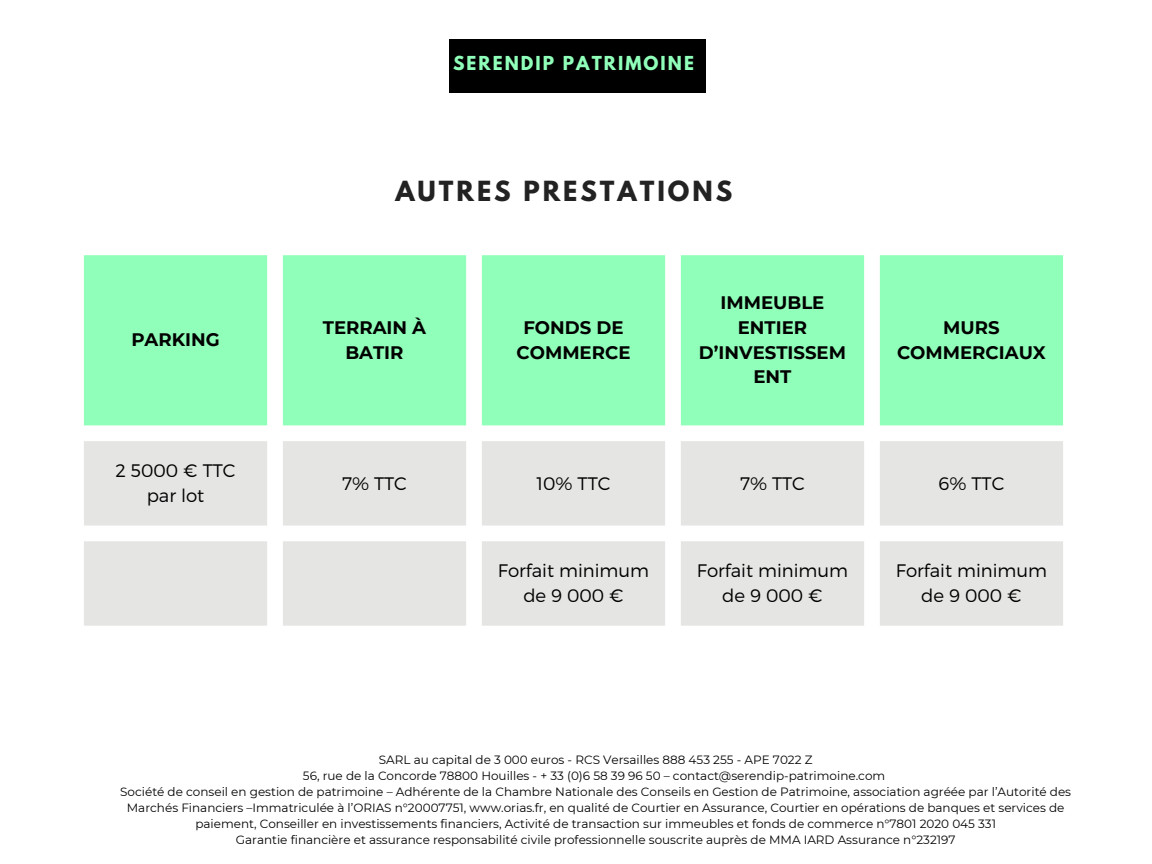
<style>
.page{position:relative;width:1152px;height:864px;background:#fff}
.page>*{position:absolute;margin:0;border:0;box-sizing:border-box;transform-origin:0 0}
.t1{font:700 24.6px "League Spartan";letter-spacing:.12em;color:#222}
.t2{font:300 18.15px/24.8px "Montserrat";color:#000;text-align:center}
.t3{font:700 18.15px/24.8px "Montserrat";color:#000;text-align:center}
.t4{font:700 17.1px "League Spartan";letter-spacing:.12em;color:#90ffb9}
.t5{font:12px/16px "Montserrat";color:#000;text-align:center}
</style>
<div class="page">
<div style="left:449px;top:39px;width:256px;height:53px;background:#000"></div>
<svg style="left:84px;top:255px;width:979px;height:170px;background:#97ffbd"></svg>
<svg style="left:84px;top:441px;width:979px;height:185px;background:#e8e8e7"></svg>
<p class="t4" style="left:453px;top:54px;width:242px">SERENDIP PATRIMOINE</p>
<p class="t3" style="left:131px;top:327px;width:90px">PARKING</p>
<p class="t2" style="left:115px;top:457px;width:122px">2 5000 € TTC par lot</p>
<p class="t1" style="left:395px;top:179px;width:338px">AUTRES PRESTATIONS</p>
<p class="t3" style="left:323px;top:315px;width:105px">TERRAIN À<br>BATIR</p>
<p class="t3" style="left:517px;top:315px;width:116px">FONDS DE<br>COMMERCE</p>
<p class="t3" style="left:699px;top:290px;width:149px">IMMEUBLE<br>ENTIER<br>D’INVESTISSEM<br>ENT</p>
<p class="t3" style="left:897px;top:315px;width:150px">MURS<br>COMMERCIAUX</p>
<p class="t2" style="left:342px;top:470px;width:66px">7% TTC</p>
<p class="t2" style="left:537px;top:470px;width:76px">10% TTC</p>
<p class="t2" style="left:740px;top:470px;width:66px">7% TTC</p>
<p class="t2" style="left:939px;top:470px;width:67px">6% TTC</p>
<p class="t2" style="left:498px;top:558px;width:153px">Forfait minimum de 9 000 €</p>
<p class="t2" style="left:697px;top:558px;width:153px">Forfait minimum de 9 000 €</p>
<p class="t2" style="left:896px;top:558px;width:153px">Forfait minimum de 9 000 €</p>
<p class="t5" style="left:379px;top:752px;width:435px">SARL au capital de 3 000 euros - RCS Versailles 888 453 255 - APE 7022 Z</p>
<p class="t5" style="left:303px;top:768px;width:584px">56, rue de la Concorde 78800 Houilles - + 33 (0)6 58 39 96 50 – contact@serendip-patrimoine.com</p>
<p class="t5" style="left:120px;top:784px;width:952px">Société de conseil en gestion de patrimoine – Adhérente de la Chambre Nationale des Conseils en Gestion de Patrimoine, association agréée par l’Autorité des<br>Marchés Financiers –Immatriculée à l’ORIAS n°20007751, www.orias.fr, en qualité de Courtier en Assurance, Courtier en opérations de banques et services de paiement, Conseiller en investissements financiers, Activité de transaction sur immeubles et fonds de commerce n°7801 2020 045 331</p>
<p class="t5" style="left:236px;top:832px;width:721px">Garantie financière et assurance responsabilité civile professionnelle souscrite auprès de MMA IARD Assurance n°232197</p>
</div>
